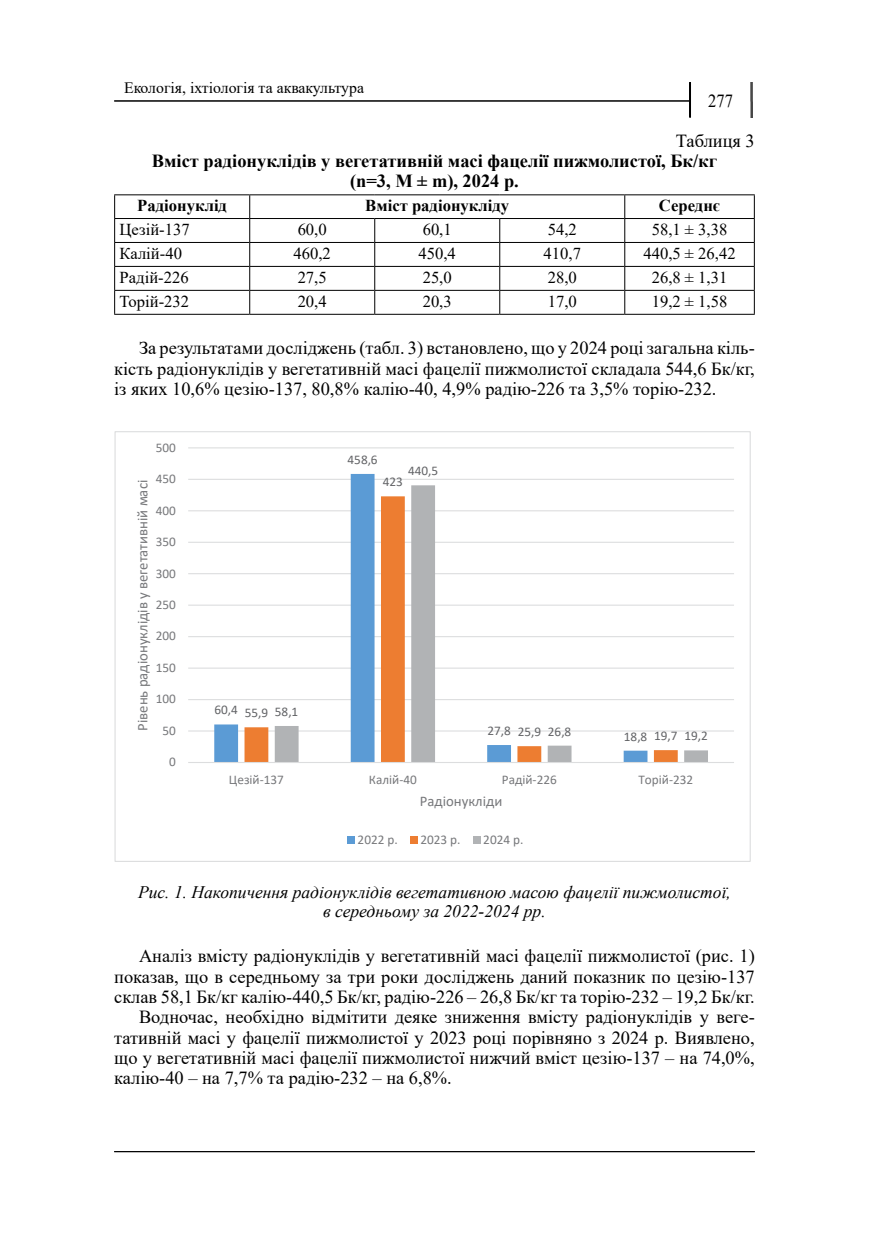
<style>
.page{position:relative;width:869px;height:1241px;background:#fff}
.page>*{position:absolute;margin:0;border:0;box-sizing:border-box;transform-origin:0 0}
.t1{font:18.38px/20.3px "Times New Roman";color:#000;text-align:justify}
.t2{font:700 18.38px/20.3px "Times New Roman";color:#000;text-align:center}
.t3{font:18.38px "Times New Roman";color:#000;scale:.9 1}
.t4{font:italic 17.5px/18.4px "Times New Roman";color:#000;text-align:center}
.t5{font:16.62px "Times New Roman";color:#000}
.t6{font:700 16.62px "Times New Roman";color:#000}
.t7{font:15.75px "Times New Roman";color:#000}
.t8{font:14.7px "Calibri";color:#77787b}
.t9{font:13.3px "Calibri";color:#77787b}
.t10{font:13.3px "Calibri";color:#636467}
</style>
<div class="page">
<img style="left:750px;top:82px;width:3px;height:35px">
<hr style="left:114px;top:1150px;width:640px;height:1px;background:#000">
<hr style="left:114px;top:100px;width:574px;height:1px;background:#000">
<hr style="left:688px;top:82px;width:2px;height:35px;background:#000">
<hr style="left:114px;top:194px;width:135px;height:1px;background:#000">
<hr style="left:249px;top:194px;width:125px;height:1px;background:#000">
<hr style="left:374px;top:194px;width:125px;height:1px;background:#000">
<hr style="left:499px;top:194px;width:125px;height:1px;background:#000">
<hr style="left:624px;top:194px;width:130px;height:1px;background:#000">
<hr style="left:114px;top:218px;width:135px;height:1px;background:#000">
<hr style="left:249px;top:218px;width:125px;height:1px;background:#000">
<hr style="left:374px;top:218px;width:125px;height:1px;background:#000">
<hr style="left:499px;top:218px;width:125px;height:1px;background:#000">
<hr style="left:624px;top:218px;width:130px;height:1px;background:#000">
<hr style="left:114px;top:242px;width:135px;height:1px;background:#000">
<hr style="left:249px;top:242px;width:125px;height:1px;background:#000">
<hr style="left:374px;top:242px;width:125px;height:1px;background:#000">
<hr style="left:499px;top:242px;width:125px;height:1px;background:#000">
<hr style="left:624px;top:242px;width:130px;height:1px;background:#000">
<hr style="left:114px;top:266px;width:135px;height:1px;background:#000">
<hr style="left:249px;top:266px;width:125px;height:1px;background:#000">
<hr style="left:374px;top:266px;width:125px;height:1px;background:#000">
<hr style="left:499px;top:266px;width:125px;height:1px;background:#000">
<hr style="left:624px;top:266px;width:130px;height:1px;background:#000">
<hr style="left:114px;top:290px;width:135px;height:1px;background:#000">
<svg style="left:114px;top:195px;width:1px;height:119px"></svg>
<hr style="left:249px;top:290px;width:125px;height:1px;background:#000">
<svg style="left:249px;top:195px;width:1px;height:119px"></svg>
<hr style="left:374px;top:290px;width:125px;height:1px;background:#000">
<svg style="left:374px;top:219px;width:1px;height:95px"></svg>
<hr style="left:499px;top:290px;width:125px;height:1px;background:#000">
<svg style="left:499px;top:219px;width:1px;height:95px"></svg>
<hr style="left:624px;top:290px;width:130px;height:1px;background:#000">
<svg style="left:624px;top:195px;width:1px;height:119px"></svg>
<svg style="left:753px;top:195px;width:1px;height:119px"></svg>
<hr style="left:114px;top:314px;width:135px;height:1px;background:#000">
<hr style="left:249px;top:314px;width:125px;height:1px;background:#000">
<hr style="left:374px;top:314px;width:125px;height:1px;background:#000">
<hr style="left:499px;top:314px;width:125px;height:1px;background:#000">
<hr style="left:624px;top:314px;width:130px;height:1px;background:#000">
<hr style="left:188px;top:730px;width:545px;height:1px;background:#dcddde">
<hr style="left:188px;top:699px;width:545px;height:1px;background:#dcddde">
<hr style="left:188px;top:667px;width:545px;height:1px;background:#dcddde">
<hr style="left:188px;top:636px;width:545px;height:1px;background:#dcddde">
<hr style="left:188px;top:604px;width:545px;height:1px;background:#dcddde">
<hr style="left:188px;top:573px;width:545px;height:1px;background:#dcddde">
<hr style="left:188px;top:541px;width:545px;height:1px;background:#dcddde">
<hr style="left:188px;top:510px;width:545px;height:1px;background:#dcddde">
<hr style="left:188px;top:478px;width:545px;height:2px;background:#dcddde">
<hr style="left:188px;top:447px;width:545px;height:1px;background:#dcddde">
<svg style="left:214px;top:474px;width:433px;height:287px"></svg>
<svg style="left:244px;top:496px;width:31px;height:265px"></svg>
<svg style="left:275px;top:485px;width:432px;height:276px"></svg>
<hr style="left:188px;top:761px;width:545px;height:2px;background:#dcddde">
<div style="left:347px;top:836px;width:7px;height:7px;background:#5b9bd5"></div>
<div style="left:410px;top:836px;width:7px;height:7px;background:#ed7d31"></div>
<div style="left:472px;top:836px;width:8px;height:7px;background:#b1b3b5"></div>
<p class="t7" style="left:124px;top:77px;width:241px">Екологія, іхтіологія та аквакультура</p>
<p class="t3" style="left:707px;top:88px;width:29px">277</p>
<p class="t1" style="left:675px;top:130px;width:80px">Таблиця 3</p>
<p class="t2" style="left:152px;top:150px;width:566px">Вміст радіонуклідів у вегетативній масі фацелії пижмолистої, Бк/кг (n=3, M ± m), 2024 р.</p>
<p class="t6" style="left:137px;top:193px;width:91px">Радіонуклід</p>
<p class="t6" style="left:365px;top:193px;width:145px">Вміст радіонукліду</p>
<p class="t6" style="left:658px;top:193px;width:63px">Середнє</p>
<p class="t5" style="left:119px;top:218px;width:72px">Цезій-137</p>
<p class="t5" style="left:297px;top:218px;width:31px">60,0</p>
<p class="t5" style="left:422px;top:218px;width:31px">60,1</p>
<p class="t5" style="left:547px;top:218px;width:31px">54,2</p>
<p class="t5" style="left:651px;top:218px;width:77px">58,1 ± 3,38</p>
<p class="t5" style="left:119px;top:241px;width:64px">Калій-40</p>
<p class="t5" style="left:293px;top:241px;width:39px">460,2</p>
<p class="t5" style="left:418px;top:241px;width:39px">450,4</p>
<p class="t5" style="left:543px;top:241px;width:39px">410,7</p>
<p class="t5" style="left:643px;top:241px;width:94px">440,5 ± 26,42</p>
<p class="t5" style="left:119px;top:265px;width:71px">Радій-226</p>
<p class="t5" style="left:297px;top:265px;width:31px">27,5</p>
<p class="t5" style="left:422px;top:265px;width:31px">25,0</p>
<p class="t5" style="left:547px;top:265px;width:31px">28,0</p>
<p class="t5" style="left:651px;top:265px;width:77px">26,8 ± 1,31</p>
<p class="t5" style="left:119px;top:289px;width:71px">Торій-232</p>
<p class="t5" style="left:297px;top:289px;width:31px">20,4</p>
<p class="t5" style="left:422px;top:289px;width:31px">20,3</p>
<p class="t5" style="left:547px;top:289px;width:31px">17,0</p>
<p class="t5" style="left:651px;top:289px;width:77px">19,2 ± 1,58</p>
<p class="t1" style="left:114px;top:337px;width:641px;text-indent:25px">За результатами досліджень (табл. 3) встановлено, що у 2024 році загальна кіль&shy;кість радіонуклідів у вегетативній масі фацелії пижмолистої складала 544,6 Бк/кг, із яких 10,6% цезію-137, 80,8% калію-40, 4,9% радію-226 та 3,5% торію-232.</p>
<p class="t9" style="left:156px;top:438px;width:22px">500</p>
<p class="t9" style="left:156px;top:469px;width:22px">450</p>
<p class="t8" style="left:132px;top:730px;width:252px;rotate:-90deg">Рівень радіонуклідів у вегетативній масі</p>
<p class="t9" style="left:156px;top:501px;width:22px">400</p>
<p class="t9" style="left:156px;top:532px;width:22px">350</p>
<p class="t9" style="left:156px;top:564px;width:22px">300</p>
<p class="t9" style="left:156px;top:595px;width:22px">250</p>
<p class="t9" style="left:156px;top:626px;width:22px">200</p>
<p class="t9" style="left:156px;top:658px;width:22px">150</p>
<p class="t9" style="left:156px;top:689px;width:22px">100</p>
<p class="t9" style="left:162px;top:721px;width:15px">50</p>
<p class="t9" style="left:169px;top:752px;width:8px">0</p>
<p class="t10" style="left:347px;top:450px;width:32px">458,6</p>
<p class="t10" style="left:408px;top:461px;width:32px">440,5</p>
<p class="t10" style="left:382px;top:472px;width:22px">423</p>
<p class="t10" style="left:214px;top:700px;width:25px">60,4</p>
<p class="t10" style="left:244px;top:703px;width:25px">55,9</p>
<p class="t10" style="left:275px;top:702px;width:25px">58,1</p>
<p class="t10" style="left:487px;top:721px;width:25px">27,8</p>
<p class="t10" style="left:547px;top:721px;width:25px">26,8</p>
<p class="t10" style="left:684px;top:726px;width:25px">19,2</p>
<p class="t10" style="left:517px;top:722px;width:25px">25,9</p>
<p class="t10" style="left:653px;top:726px;width:25px">19,7</p>
<p class="t10" style="left:623px;top:726px;width:25px">18,8</p>
<p class="t9" style="left:229px;top:769px;width:56px">Цезій-137</p>
<p class="t9" style="left:369px;top:769px;width:49px">Калій-40</p>
<p class="t9" style="left:501px;top:769px;width:56px">Радій-226</p>
<p class="t9" style="left:638px;top:769px;width:56px">Торій-232</p>
<p class="t8" style="left:420px;top:790px;width:84px">Радіонукліди</p>
<p class="t9" style="left:357px;top:830px;width:42px">2022 р.</p>
<p class="t9" style="left:420px;top:830px;width:42px">2023 р.</p>
<p class="t9" style="left:483px;top:830px;width:42px">2024 р.</p>
<p class="t4" style="left:138px;top:882px;width:594px">Рис. 1. Накопичення радіонуклідів вегетативною масою фацелії пижмолистої, в середньому за 2022-2024 рр.</p>
<p class="t1" style="left:139px;top:945px;width:617px">Аналіз вмісту радіонуклідів у вегетативній масі фацелії пижмолистої (рис. 1)</p>
<p class="t1" style="left:114px;top:965px;width:641px">показав, що в середньому за три роки досліджень даний показник по цезію-137</p>
<p class="t1" style="left:114px;top:985px;width:641px">склав 58,1 Бк/кг калію-440,5 Бк/кг, радію-226 – 26,8 Бк/кг та торію-232 – 19,2 Бк/кг.</p>
<p class="t1" style="left:139px;top:1006px;width:617px">Водночас, необхідно відмітити деяке зниження вмісту радіонуклідів у веге-</p>
<p class="t1" style="left:114px;top:1026px;width:641px">тативній масі у фацелії пижмолистої у 2023 році порівняно з 2024 р. Виявлено,</p>
<p class="t1" style="left:114px;top:1046px;width:641px">що у вегетативній масі фацелії пижмолистої нижчий вміст цезію-137 – на 74,0%,</p>
<p class="t1" style="left:114px;top:1067px;width:339px">калію-40 – на 7,7% та радію-232 – на 6,8%.</p>
</div>
